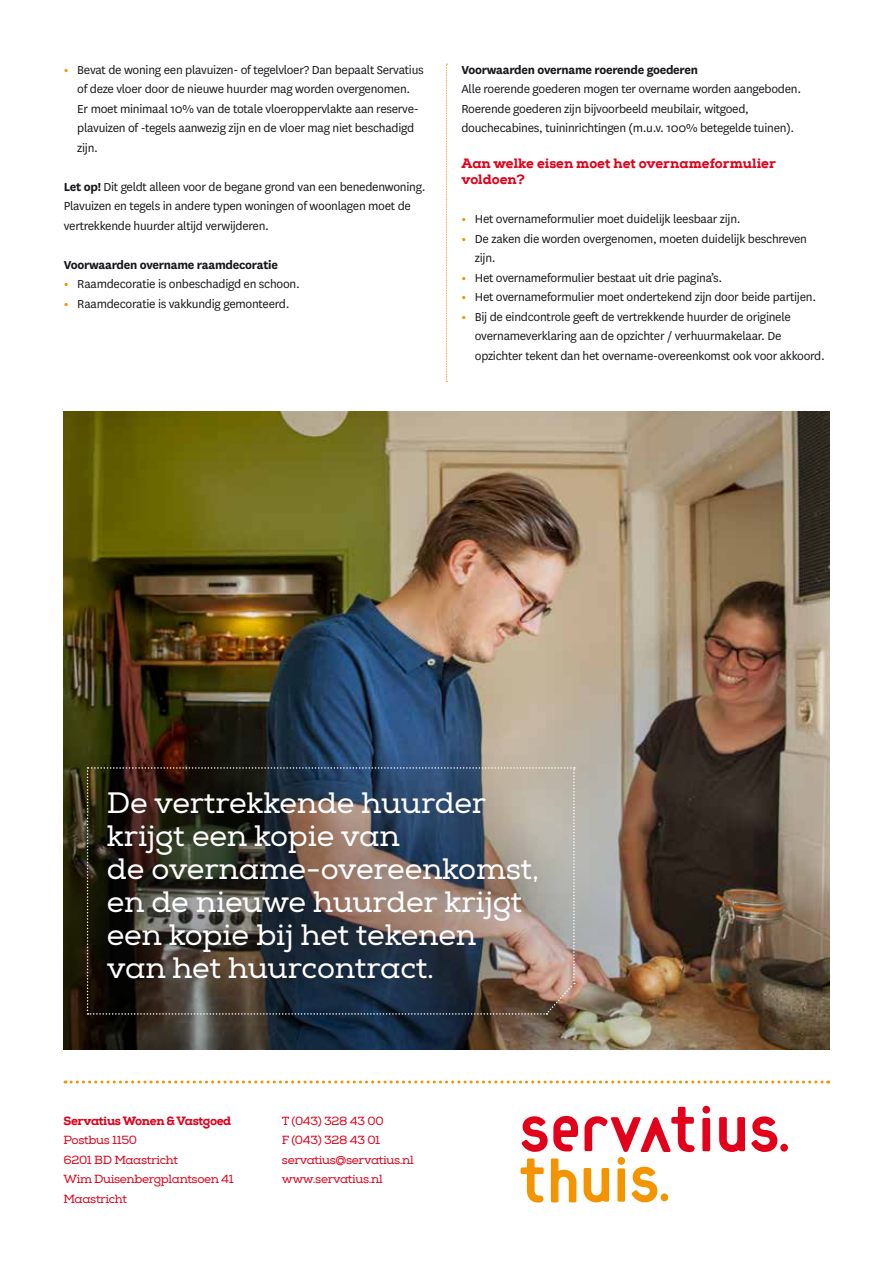
<style>
.page{position:relative;width:893px;height:1263px;background:#fff}
.page>*{position:absolute;margin:0;border:0;box-sizing:border-box;transform-origin:0 0}
.t1{font:30px/33px "Nexa Slab";letter-spacing:-.005em;color:#fff}
.t2{font:13.5px/19.5px "National";letter-spacing:-.02em;color:#1a171c}
.t3{font:700 13.5px "National";letter-spacing:-.02em;color:#1a171c}
.t4{font:800 13.5px/16.2px "Nexa Slab";color:#e2001a}
.t5{font:12px/19.5px "Nexa Slab";letter-spacing:-.03em;color:#e2001a}
.t6{font:800 12px "Nexa Slab";letter-spacing:-.03em;color:#e2001a}
.s1{font-weight:700;color:#f39400}
.s2{font-weight:700}
</style>
<div class="page">
<img style="left:64px;top:412px;width:765px;height:45px">
<img style="left:64px;top:457px;width:765px;height:592px">
<svg style="left:521px;top:1158px;width:23px;height:44px"></svg>
<svg style="left:631px;top:1167px;width:26px;height:35px"></svg>
<div style="left:618px;top:1157px;width:7px;height:8px;background:#f39400;border-radius:50%"></div>
<div style="left:661px;top:1193px;width:7px;height:8px;background:#f39400;border-radius:50%"></div>
<div style="left:617px;top:1168px;width:8px;height:34px;background:#f39400;border-radius:2px"></div>
<svg style="left:584px;top:1168px;width:25px;height:34px"></svg>
<svg style="left:551px;top:1158px;width:25px;height:44px"></svg>
<svg style="left:521px;top:1116px;width:57px;height:36px"></svg>
<div style="left:702px;top:1106px;width:8px;height:7px;background:#e2001a;border-radius:50%"></div>
<div style="left:780px;top:1144px;width:8px;height:7px;background:#e2001a;border-radius:50%"></div>
<div style="left:702px;top:1118px;width:8px;height:33px;background:#e2001a;border-radius:2px"></div>
<svg style="left:751px;top:1116px;width:26px;height:36px"></svg>
<svg style="left:719px;top:1117px;width:26px;height:35px"></svg>
<svg style="left:584px;top:1107px;width:111px;height:45px"></svg>
<svg style="left:65px;top:1080px;width:764px;height:3px"></svg>
<svg style="left:446px;top:64px;width:1px;height:318px"></svg>
<img style="left:63px;top:748px;width:512px;height:276px">
<p class="t2" style="left:77px;top:59px;width:348px;text-indent:-14px"><span class="s1">•</span> Bevat de woning een plavuizen- of tegelvloer? Dan bepaalt Servatius of deze vloer door de nieuwe huurder mag worden overgenomen.<br>Er moet minimaal 10% van de totale vloeroppervlakte aan reserve&shy;plavuizen of -tegels aanwezig zijn en de vloer mag niet beschadigd zijn.</p>
<p class="t2" style="left:64px;top:176px;width:363px"><span class="s2">Let op!</span> Dit geldt alleen voor de begane grond van een benedenwoning.<br>Plavuizen en tegels in andere typen woningen of woonlagen moet de vertrekkende huurder altijd verwijderen.</p>
<p class="t3" style="left:64px;top:255px;width:216px">Voorwaarden overname raamdecoratie</p>
<p class="t2" style="left:64px;top:274px;width:238px"><span class="s1">•</span> Raamdecoratie is onbeschadigd en schoon.</p>
<p class="t2" style="left:64px;top:293px;width:227px"><span class="s1">•</span> Raamdecoratie is vakkundig gemonteerd.</p>
<p class="t3" style="left:461px;top:60px;width:238px">Voorwaarden overname roerende goederen</p>
<p class="t2" style="left:461px;top:79px;width:341px">Alle roerende goederen mogen ter overname worden aangeboden.<br>Roerende goederen zijn bijvoorbeeld meubilair, witgoed, douchecabines, tuininrichtingen (m.u.v. 100% betegelde tuinen).</p>
<p class="t4" style="left:461px;top:155px;width:316px">Aan welke eisen moet het overnameformulier voldoen?</p>
<p class="t2" style="left:461px;top:209px;width:281px"><span class="s1">•</span> Het overnameformulier moet duidelijk leesbaar zijn.</p>
<p class="t2" style="left:475px;top:228px;width:334px;text-indent:-14px"><span class="s1">•</span> De zaken die worden overgenomen, moeten duidelijk beschreven zijn.</p>
<p class="t2" style="left:461px;top:267px;width:262px"><span class="s1">•</span> Het overnameformulier bestaat uit drie pagina’s.</p>
<p class="t2" style="left:461px;top:287px;width:356px"><span class="s1">•</span> Het overnameformulier moet ondertekend zijn door beide partijen.</p>
<p class="t2" style="left:475px;top:306px;width:352px;text-indent:-14px"><span class="s1">•</span> Bij de eindcontrole geeft de vertrekkende huurder de originele overnameverklaring aan de opzichter / verhuurmakelaar. De opzichter tekent dan het overname-overeenkomst ook voor akkoord.</p>
<h1 class="t1" style="left:107px;top:786px;width:434px">De vertrekkende huurder krijgt een kopie van<br>de overname-overeenkomst, en de nieuwe huurder krijgt een kopie bij het tekenen van het huurcontract.</h1>
<p class="t6" style="left:64px;top:1113px;width:169px">Servatius Wonen &amp; Vastgoed</p>
<p class="t5" style="left:64px;top:1130px;width:172px">Postbus 1150<br>6201 BD Maastricht<br>Wim Duisenbergplantsoen 41<br>Maastricht</p>
<p class="t5" style="left:282px;top:1111px;width:133px">T (043) 328 43 00<br>F (043) 328 43 01 servatius@servatius.nl www.servatius.nl</p>
</div>
